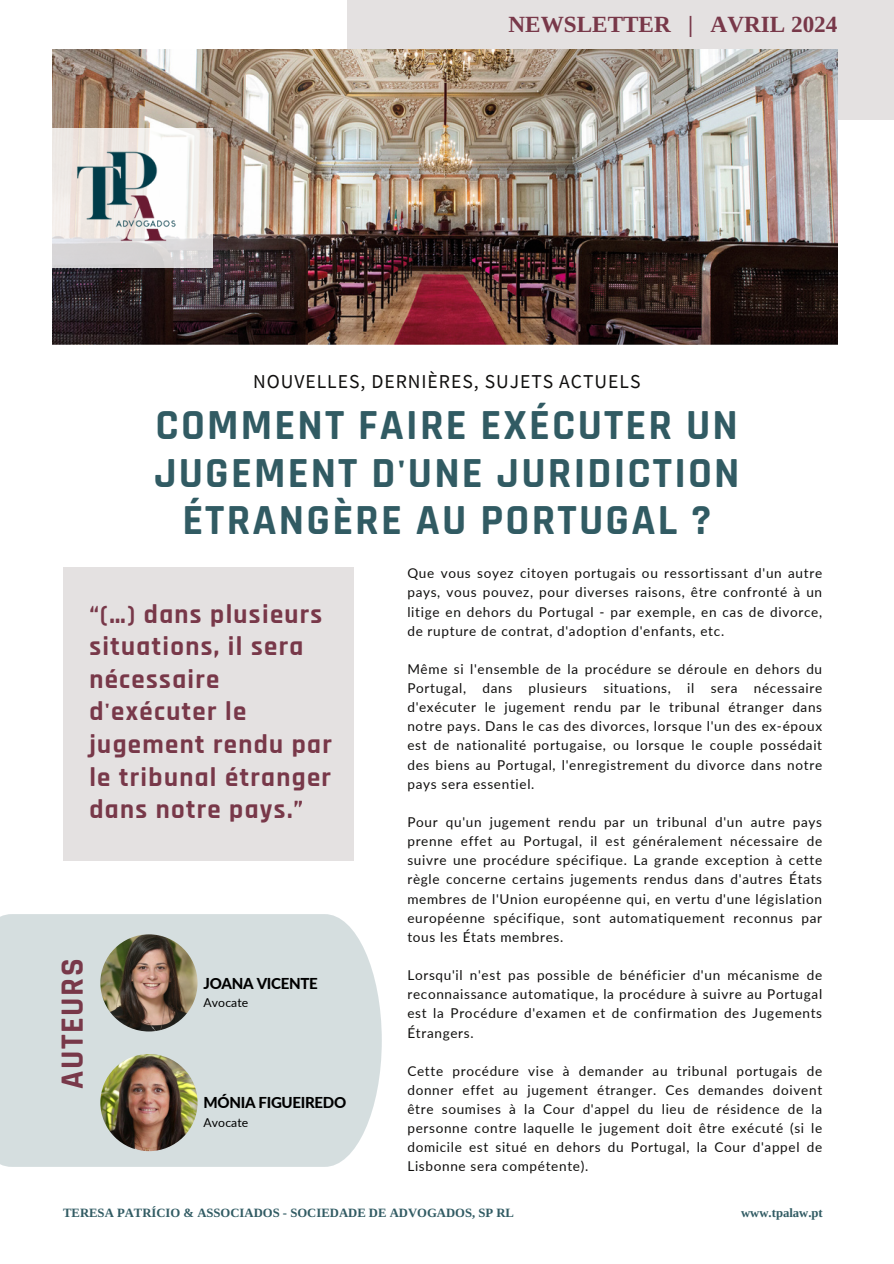
<style>
.page{position:relative;width:894px;height:1264px;background:#fff}
.page>*{position:absolute;margin:0;border:0;box-sizing:border-box;transform-origin:0 0}
.t1{font:700 43.35px/47.2px "Rajdhani";letter-spacing:.05em;color:#315b63;text-align:center}
.t2{font:700 32.85px "Rajdhani";letter-spacing:.05em;color:#783849}
.t3{font:700 26.7px/32.7px "Rajdhani";letter-spacing:.05em;color:#783849}
.t4{font:700 23.25px "Libra Serif Modern";color:#783849}
.t5{font:19.65px "Source Sans Pro";letter-spacing:.05em;color:#100f0e}
.t6{font:800 15px "Lato";letter-spacing:-.02em;color:#000}
.t7{font:13.5px/19.2px "Lato";letter-spacing:.05em;color:#100f0e;text-align:justify}
.t8{font:700 12.75px "Libra Serif Modern";color:#315b63}
.t9{font:12.15px "Lato";letter-spacing:.01em;color:#000}
</style>
<div class="page">
<div style="left:63px;top:567px;width:290px;height:293px;background:#e4e1e1"></div>
<div style="left:347px;top:0;width:546px;height:119px;background:#e4e1e1"></div>
<div style="left:0;top:914px;width:381px;height:252px;background:#d5dedf"></div>
<img style="left:100px;top:934px;width:97px;height:97px;border-radius:50%">
<img style="left:100px;top:1054px;width:97px;height:97px;border-radius:50%">
<img style="left:52px;top:50px;width:784px;height:294px">
<svg style="left:52px;top:128px;width:161px;height:140px;background:#e5e1df"></svg>
<img style="left:65px;top:138px;width:133px;height:118px">
<p class="t4" style="left:508px;top:11px;width:330px">NEWSLETTER | AVRIL 2024</p>
<h5 class="t5" style="left:253px;top:368px;width:389px">NOUVELLES, DERNIÈRES, SUJETS ACTUELS</h5>
<p class="t1" style="left:154px;top:403px;width:587px">COMMENT FAIRE EXÉCUTER UN<br>JUGEMENT D'UNE JURIDICTION<br>ÉTRANGÈRE AU PORTUGAL ?</p>
<p class="t3" style="left:89px;top:598px;width:244px">“(…) dans plusieurs situations, il sera nécessaire d'exécuter le jugement rendu par le tribunal étranger dans notre pays.”</p>
<p class="t2" style="left:52px;top:1088px;width:132px;rotate:-90deg">AUTEURS</p>
<p class="t6" style="left:203px;top:973px;width:116px">JOANA VICENTE</p>
<h6 class="t9" style="left:203px;top:994px;width:46px">Avocate</h6>
<p class="t6" style="left:203px;top:1093px;width:144px">MÓNIA FIGUEIREDO</p>
<h6 class="t9" style="left:203px;top:1114px;width:46px">Avocate</h6>
<h1 class="t7" style="left:407px;top:563px;width:416px">Que vous soyez citoyen portugais ou ressortissant d'un autre pays, vous pouvez, pour diverses raisons, être confronté à un litige en dehors du Portugal - par exemple, en cas de divorce, de rupture de contrat, d'adoption d'enfants, etc.</h1>
<p class="t7" style="left:407px;top:659px;width:416px">Même si l'ensemble de la procédure se déroule en dehors du Portugal, dans plusieurs situations, il sera nécessaire d'exécuter le jugement rendu par le tribunal étranger dans notre pays. Dans le cas des divorces, lorsque l'un des ex-époux est de nationalité portugaise, ou lorsque le couple possédait des biens au Portugal, l'enregistrement du divorce dans notre pays sera essentiel.</p>
<p class="t7" style="left:407px;top:812px;width:416px">Pour qu'un jugement rendu par un tribunal d'un autre pays prenne effet au Portugal, il est généralement nécessaire de suivre une procédure spécifique. La grande exception à cette règle concerne certains jugements rendus dans d'autres États membres de l'Union européenne qui, en vertu d'une législation européenne spécifique, sont automatiquement reconnus par tous les États membres.</p>
<p class="t7" style="left:407px;top:965px;width:416px">Lorsqu'il n'est pas possible de bénéficier d'un mécanisme de reconnaissance automatique, la procédure à suivre au Portugal est la Procédure d'examen et de confirmation des Jugements Étrangers.</p>
<p class="t7" style="left:407px;top:1060px;width:416px">Cette procédure vise à demander au tribunal portugais de donner effet au jugement étranger. Ces demandes doivent être soumises à la Cour d'appel du lieu de résidence de la personne contre laquelle le jugement doit être exécuté (si le domicile est situé en dehors du Portugal, la Cour d'appel de Lisbonne sera compétente).</p>
<h3 class="t8" style="left:63px;top:1204px;width:452px">TERESA PATRÍCIO &amp; ASSOCIADOS - SOCIEDADE DE ADVOGADOS, SP RL</h3>
<h2 class="t8" style="left:740px;top:1204px;width:83px">www.tpalaw.pt</h2>
</div>
